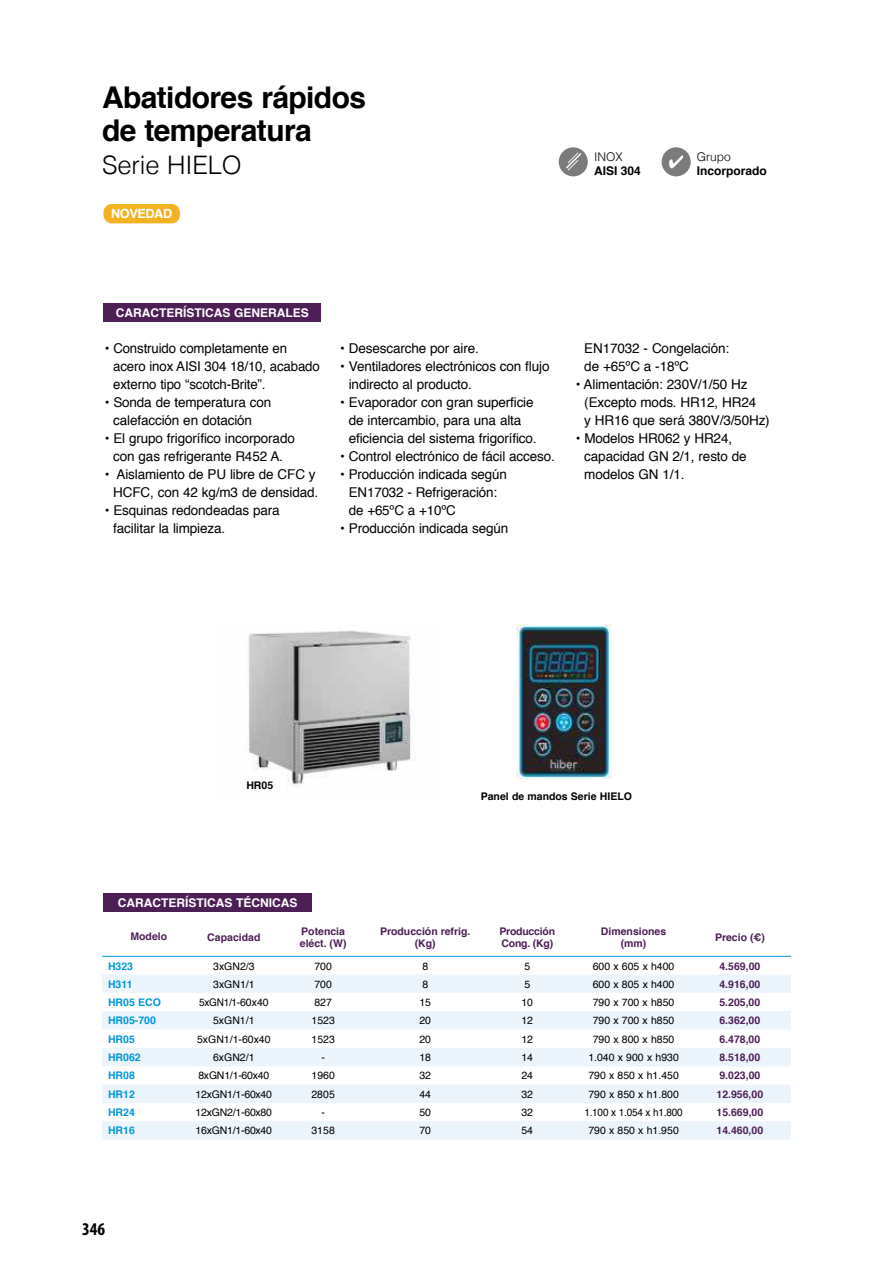
<style>
.page{position:relative;width:893px;height:1263px;background:#fff}
.page>*{position:absolute;margin:0;border:0;box-sizing:border-box;transform-origin:0 0}
.t1{font:700 30px/33px "Helvetica";letter-spacing:-.02em;color:#000}
.t2{font:300 25.5px "Helvetica";letter-spacing:-.005em;color:#000}
.t3{font:700 condensed 18px "Myriad Pro";color:#000}
.t4{font:13.5px/18px "Helvetica";letter-spacing:-.01em;color:#000}
.t5{font:700 12.75px "Helvetica";letter-spacing:-.03em;color:#fff}
.t6{font:700 12px "Helvetica";color:#fff}
.t7{font:700 12px "Helvetica";color:#000}
.t8{font:300 12px "Helvetica";color:#000}
.t9{font:10.5px "Helvetica";color:#000}
.t10{font:700 10.5px/12px "Helvetica";color:#4e1f57;text-align:center}
.t11{font:10.5px "Helvetica";letter-spacing:-.02em;color:#000}
.t12{font:700 10.5px "Helvetica";color:#0097d8}
.t13{font:700 10.5px "Helvetica";color:#000}
.t14{font:700 10.5px/12px "Helvetica";letter-spacing:-.02em;color:#4e1f57}
.t15{font:10.5px "Helvetica";letter-spacing:-.02em;color:#000;scale:.95 1}
.t16{font:10.5px "Helvetica";color:#000;scale:.95 1}
</style>
<div class="page">
<img style="left:248px;top:630px;width:163px;height:158px">
<div style="left:103px;top:303px;width:218px;height:19px;background:#4e1f57"></div>
<div style="left:103px;top:893px;width:209px;height:19px;background:#4e1f57"></div>
<svg style="left:102px;top:1085px;width:689px;height:54px"></svg>
<svg style="left:102px;top:1011px;width:689px;height:55px"></svg>
<div style="left:102px;top:975px;width:689px;height:18px;background:#ecf4fc"></div>
<hr style="left:102px;top:956px;width:94px;height:1px;background:#0097d8">
<hr style="left:196px;top:956px;width:76px;height:1px;background:#0097d8">
<hr style="left:272px;top:956px;width:102px;height:1px;background:#0097d8">
<hr style="left:374px;top:956px;width:204px;height:1px;background:#0097d8">
<hr style="left:578px;top:956px;width:213px;height:1px;background:#0097d8">
<svg style="left:559px;top:147px;width:29px;height:29px"></svg>
<svg style="left:566px;top:152px;width:15px;height:19px"></svg>
<svg style="left:662px;top:147px;width:29px;height:29px"></svg>
<svg style="left:669px;top:155px;width:14px;height:13px"></svg>
<img style="left:516px;top:625px;width:96px;height:153px">
<div style="left:103px;top:204px;width:77px;height:19px;background:#f4b223;border-radius:8px"></div>
<h1 class="t1" style="left:102px;top:83px;width:266px">Abatidores rápidos de temperatura</h1>
<h2 class="t2" style="left:102px;top:155px;width:141px">Serie HIELO</h2>
<p class="t5" style="left:111px;top:209px;width:63px">NOVEDAD</p>
<p class="t8" style="left:594px;top:152px;width:30px">INOX</p>
<p class="t7" style="left:594px;top:166px;width:48px">AISI 304</p>
<p class="t8" style="left:697px;top:152px;width:36px">Grupo</p>
<p class="t7" style="left:697px;top:166px;width:72px">Incorporado</p>
<p class="t6" style="left:116px;top:308px;width:195px">CARACTERÍSTICAS GENERALES</p>
<p class="t4" style="left:113px;top:340px;width:208px;text-indent:-9px">• Construido completamente en acero inox AISI 304 18/10, acabado externo tipo “scotch-Brite”.</p>
<p class="t4" style="left:113px;top:394px;width:159px;text-indent:-9px">• Sonda de temperatura con calefacción en dotación</p>
<p class="t4" style="left:105px;top:430px;width:192px;text-align:center">• El grupo frigorífico incorporado con gas refrigerante R452 A.</p>
<p class="t4" style="left:105px;top:466px;width:215px;text-align:right">• Aislamiento de PU libre de CFC y<br>HCFC, con 42 kg/m3 de densidad.</p>
<p class="t4" style="left:113px;top:502px;width:168px;text-indent:-9px">• Esquinas redondeadas para facilitar la limpieza.</p>
<p class="t4" style="left:340px;top:340px;width:140px">• Desescarche por aire.</p>
<p class="t4" style="left:349px;top:358px;width:202px;text-indent:-9px">• Ventiladores electrónicos con flujo indirecto al producto.</p>
<p class="t4" style="left:349px;top:394px;width:189px;text-indent:-9px">• Evaporador con gran superficie de intercambio, para una alta eficiencia del sistema frigorífico.</p>
<p class="t4" style="left:340px;top:448px;width:216px">• Control electrónico de fácil acceso.</p>
<p class="t4" style="left:349px;top:466px;width:160px;text-indent:-9px">• Producción indicada según<br>EN17032 - Refrigeración: de +65ºC a +10ºC</p>
<p class="t4" style="left:340px;top:520px;width:170px">• Producción indicada según</p>
<p class="t4" style="left:584px;top:340px;width:146px">EN17032 - Congelación: de +65ºC a -18ºC</p>
<p class="t4" style="left:584px;top:376px;width:187px;text-indent:-9px">• Alimentación: 230V/1/50 Hz (Excepto mods. HR12, HR24<br>y HR16 que será 380V/3/50Hz)</p>
<p class="t4" style="left:584px;top:430px;width:164px;text-indent:-9px">• Modelos HR062 y HR24, capacidad GN 2/1, resto de modelos GN 1/1.</p>
<p class="t13" style="left:246px;top:781px;width:28px">HR05</p>
<p class="t6" style="left:118px;top:898px;width:181px">CARACTERÍSTICAS TÉCNICAS</p>
<p class="t13" style="left:481px;top:792px;width:153px">Panel de mandos Serie HIELO</p>
<p class="t10" style="left:130px;top:931px;width:38px">Modelo</p>
<p class="t10" style="left:207px;top:932px;width:55px">Capacidad</p>
<p class="t10" style="left:300px;top:926px;width:48px;text-align:left">Potencia eléct. (W)</p>
<p class="t10" style="left:380px;top:926px;width:92px">Producción refrig. (Kg)</p>
<p class="t14" style="left:499px;top:926px;width:57px">Producción<br>Cong. (Kg)</p>
<p class="t10" style="left:601px;top:926px;width:67px">Dimensiones (mm)</p>
<p class="t10" style="left:715px;top:932px;width:51px">Precio (€)</p>
<p class="t12" style="left:108px;top:962px;width:27px">H323</p>
<p class="t9" style="left:213px;top:962px;width:43px">3xGN2/3</p>
<p class="t9" style="left:314px;top:962px;width:19px">700</p>
<p class="t9" style="left:422px;top:962px;width:7px">8</p>
<p class="t9" style="left:524px;top:962px;width:7px">5</p>
<p class="t9" style="left:593px;top:962px;width:83px">600 x 605 x h400</p>
<p class="t10" style="left:719px;top:961px;width:42px">4.569,00</p>
<p class="t12" style="left:108px;top:980px;width:26px">H311</p>
<p class="t9" style="left:213px;top:980px;width:43px">3xGN1/1</p>
<p class="t9" style="left:314px;top:980px;width:19px">700</p>
<p class="t9" style="left:422px;top:980px;width:7px">8</p>
<p class="t9" style="left:524px;top:980px;width:7px">5</p>
<p class="t9" style="left:593px;top:980px;width:83px">600 x 805 x h400</p>
<p class="t10" style="left:719px;top:979px;width:42px">4.916,00</p>
<p class="t12" style="left:108px;top:998px;width:54px">HR05 ECO</p>
<p class="t16" style="left:199px;top:998px;width:75px">5xGN1/1-60x40</p>
<p class="t9" style="left:314px;top:998px;width:19px">827</p>
<p class="t9" style="left:419px;top:998px;width:13px">15</p>
<p class="t9" style="left:521px;top:998px;width:13px">10</p>
<p class="t9" style="left:593px;top:998px;width:83px">790 x 700 x h850</p>
<p class="t10" style="left:719px;top:997px;width:42px">5.205,00</p>
<p class="t12" style="left:108px;top:1016px;width:49px">HR05-700</p>
<p class="t9" style="left:213px;top:1016px;width:43px">5xGN1/1</p>
<p class="t9" style="left:311px;top:1016px;width:25px">1523</p>
<p class="t9" style="left:419px;top:1016px;width:13px">20</p>
<p class="t9" style="left:521px;top:1016px;width:13px">12</p>
<p class="t9" style="left:593px;top:1016px;width:83px">790 x 700 x h850</p>
<p class="t10" style="left:719px;top:1015px;width:42px">6.362,00</p>
<p class="t12" style="left:108px;top:1035px;width:28px">HR05</p>
<p class="t9" style="left:197px;top:1035px;width:75px">5xGN1/1-60x40</p>
<p class="t9" style="left:311px;top:1035px;width:25px">1523</p>
<p class="t9" style="left:419px;top:1035px;width:13px">20</p>
<p class="t9" style="left:521px;top:1035px;width:13px">12</p>
<p class="t9" style="left:593px;top:1035px;width:83px">790 x 800 x h850</p>
<p class="t10" style="left:719px;top:1034px;width:42px">6.478,00</p>
<p class="t12" style="left:108px;top:1053px;width:34px">HR062</p>
<p class="t9" style="left:213px;top:1053px;width:43px">6xGN2/1</p>
<p class="t9" style="left:321px;top:1053px;width:5px">-</p>
<p class="t9" style="left:419px;top:1053px;width:13px">18</p>
<p class="t9" style="left:521px;top:1053px;width:13px">14</p>
<p class="t9" style="left:588px;top:1053px;width:92px">1.040 x 900 x h930</p>
<p class="t10" style="left:719px;top:1052px;width:42px">8.518,00</p>
<p class="t12" style="left:108px;top:1071px;width:28px">HR08</p>
<p class="t11" style="left:198px;top:1072px;width:73px">8xGN1/1-60x40</p>
<p class="t9" style="left:311px;top:1072px;width:25px">1960</p>
<p class="t9" style="left:419px;top:1072px;width:13px">32</p>
<p class="t9" style="left:521px;top:1072px;width:13px">24</p>
<p class="t9" style="left:588px;top:1072px;width:92px">790 x 850 x h1.450</p>
<p class="t10" style="left:719px;top:1071px;width:42px">9.023,00</p>
<p class="t12" style="left:108px;top:1090px;width:28px">HR12</p>
<p class="t11" style="left:196px;top:1090px;width:78px">12xGN1/1-60x40</p>
<p class="t9" style="left:311px;top:1090px;width:25px">2805</p>
<p class="t9" style="left:419px;top:1090px;width:13px">44</p>
<p class="t9" style="left:521px;top:1090px;width:13px">32</p>
<p class="t9" style="left:588px;top:1090px;width:92px">790 x 850 x h1.800</p>
<p class="t10" style="left:716px;top:1089px;width:48px">12.956,00</p>
<p class="t12" style="left:108px;top:1108px;width:28px">HR24</p>
<p class="t11" style="left:196px;top:1108px;width:78px">12xGN2/1-60x80</p>
<p class="t9" style="left:321px;top:1108px;width:5px">-</p>
<p class="t9" style="left:419px;top:1108px;width:13px">50</p>
<p class="t9" style="left:521px;top:1108px;width:13px">32</p>
<p class="t15" style="left:584px;top:1108px;width:105px">1.100 x 1.054 x h1.800</p>
<p class="t10" style="left:716px;top:1107px;width:48px">15.669,00</p>
<p class="t12" style="left:108px;top:1126px;width:28px">HR16</p>
<p class="t11" style="left:196px;top:1126px;width:78px">16xGN1/1-60x40</p>
<p class="t9" style="left:311px;top:1126px;width:25px">3158</p>
<p class="t9" style="left:419px;top:1126px;width:13px">70</p>
<p class="t9" style="left:521px;top:1126px;width:13px">54</p>
<p class="t9" style="left:588px;top:1126px;width:92px">790 x 850 x h1.950</p>
<p class="t10" style="left:716px;top:1125px;width:48px">14.460,00</p>
<h3 class="t3" style="left:82px;top:1219px;width:25px">346</h3>
</div>
